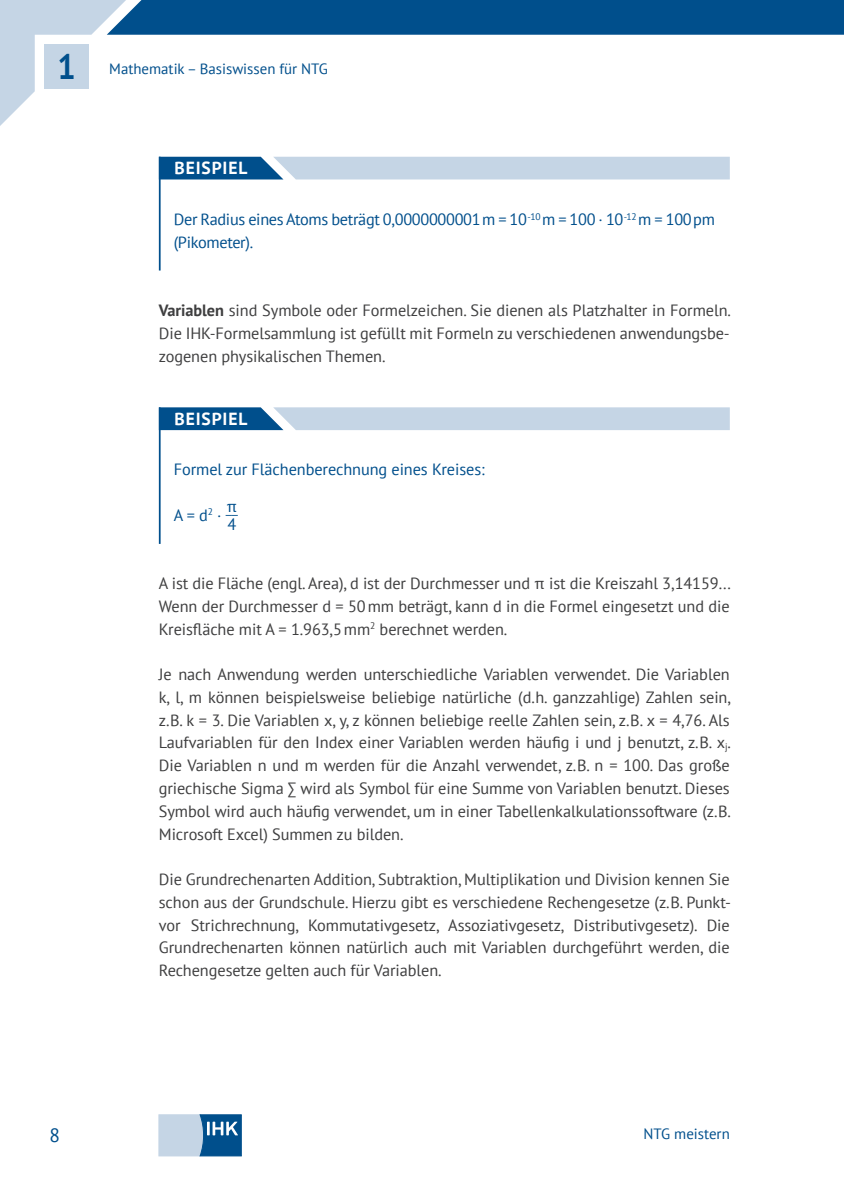
<style>
.page{position:relative;width:844px;height:1191px;background:#fff}
.page>*{position:absolute;margin:0;border:0;box-sizing:border-box;transform-origin:0 0}
.t1{font:700 35px "PT Sans";color:#004f8c;scale:.93 1}
.t2{font:19.25px "PT Sans";color:#004f8c}
.t3{font:700 17.5px "PT Sans";letter-spacing:.05em;color:#fff}
.Fließtext_grau{font:16.28px/22.8px "PT Sans";letter-spacing:-.005em;color:#3e3e3f;text-align:justify}
.Fließtext_Beispiel_b{font:16.28px/22.8px "PT Sans";letter-spacing:-.02em;color:#004f8c}
.Absatzformat_1{font:16.28px "PT Sans";color:#004f8c}
.t4{font:14.88px "PT Sans";color:#004f8c}
.Absatzformat_1-2{font:13.83px "PT Sans";color:#004f8c;scale:1.1 1}
.s1{font-weight:700}
.s2{font-size:16.28px}
</style>
<div class="page">
<svg style="left:159px;top:1114px;width:82px;height:42px"></svg>
<hr style="left:159px;top:157px;width:1px;height:113px;background:#004f8c">
<svg style="left:160px;top:157px;width:569px;height:22px"></svg>
<hr style="left:159px;top:407px;width:1px;height:137px;background:#004f8c">
<svg style="left:159px;top:407px;width:570px;height:23px"></svg>
<svg style="left:0;top:0;width:844px;height:126px"></svg>
<h1 class="t1" style="left:57px;top:44px;width:21px">1</h1>
<p class="t4" style="left:109px;top:59px;width:220px">Mathematik – Basiswissen für NTG</p>
<p class="t3" style="left:174px;top:157px;width:74px">BEISPIEL</p>
<p class="Fließtext_Beispiel_b" style="left:174px;top:207px;width:542px">Der Radius eines Atoms beträgt 0,0000000001m = 10<sup>-10</sup> m = 100 · 10<sup>-12</sup> m = 100pm (Pikometer).</p>
<p class="Fließtext_grau" style="left:159px;top:298px;width:573px"><span class="s1">Variablen</span> sind Symbole oder Formelzeichen. Sie dienen als Platzhalter in Formeln.<br>Die IHK-Formelsammlung ist gefüllt mit Formeln zu verschiedenen anwendungsbe&shy;zogenen physikalischen Themen.</p>
<p class="t3" style="left:174px;top:407px;width:74px">BEISPIEL</p>
<p class="Fließtext_Beispiel_b" style="left:174px;top:458px;width:312px">Formel zur Flächenberechnung eines Kreises:</p>
<p class="Absatzformat_1" style="left:174px;top:505px;width:49px">A = d<sup>2</sup> ·</p>
<p class="Absatzformat_1-2" style="left:226px;top:499px;width:13px">_ _<span class="s2">π</span></p>
<p class="Absatzformat_1" style="left:227px;top:513px;width:10px">4</p>
<p class="Fließtext_grau" style="left:159px;top:571px;width:573px">A ist die Fläche (engl. Area), d ist der Durchmesser und π ist die Kreiszahl 3,14159...<br>Wenn der Durchmesser d = 50mm beträgt, kann d in die Formel eingesetzt und die Kreisfläche mit A = 1.963,5mm<sup>2</sup> berechnet werden.</p>
<p class="Fließtext_grau" style="left:159px;top:662px;width:573px">Je nach Anwendung werden unterschiedliche Variablen verwendet. Die Variablen k, l, m können beispielsweise beliebige natürliche (d.h. ganzzahlige) Zahlen sein, z.B. k = 3. Die Variablen x, y, z können beliebige reelle Zahlen sein, z.B. x = 4,76. Als Laufvariablen für den Index einer Variablen werden häufig i und j benutzt, z.B. x<sub>j</sub>.<br>Die Variablen n und m werden für die Anzahl verwendet, z.B. n = 100. Das große griechische Sigma ∑ wird als Symbol für eine Summe von Variablen benutzt. Dieses Symbol wird auch häufig verwendet, um in einer Tabellenkalkulationssoftware (z.B.<br>Microsoft Excel) Summen zu bilden.</p>
<p class="Fließtext_grau" style="left:159px;top:867px;width:573px">Die Grundrechenarten Addition, Subtraktion, Multiplikation und Division kennen Sie schon aus der Grundschule. Hierzu gibt es verschiedene Rechengesetze (z.B. Punkt&shy;vor Strichrechnung, Kommutativgesetz, Assoziativgesetz, Distributivgesetz). Die Grundrechenarten können natürlich auch mit Variablen durchgeführt werden, die Rechengesetze gelten auch für Variablen.</p>
<p class="t2" style="left:50px;top:1122px;width:12px">8</p>
<p class="t4" style="left:643px;top:1124px;width:88px">NTG meistern</p>
</div>
